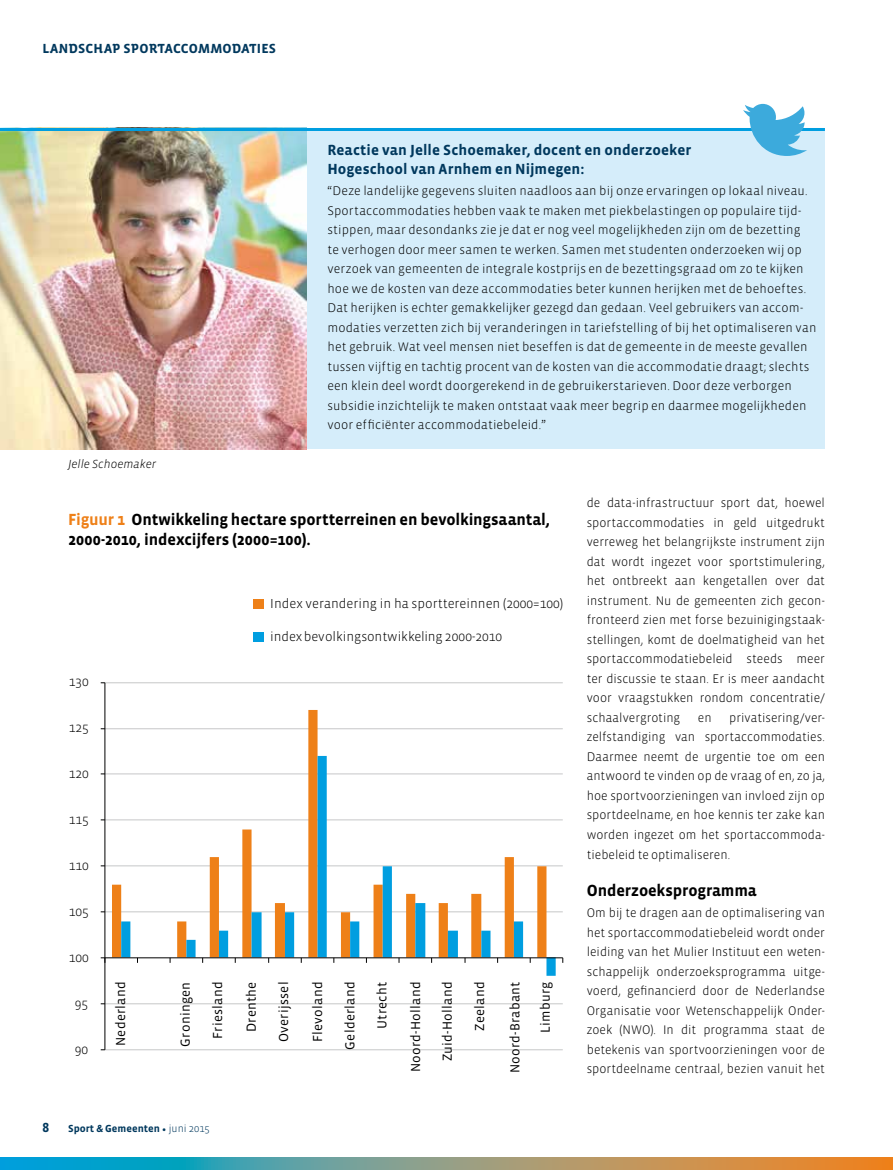
<style>
.page{position:relative;width:893px;height:1170px;background:#fff}
.page>*{position:absolute;margin:0;border:0;box-sizing:border-box;transform-origin:0 0}
.t1{font:700 16.5px/19.5px "Vista Sans";letter-spacing:-.01em;color:#000}
.t2{font:700 15px/19.5px "Vista Sans";letter-spacing:.005em;color:#00385d}
.t3{font:700 13.5px "Vista Sans Alt";letter-spacing:.005em;color:#00385d}
.t4{font:700 13.5px "Vista Sans";color:#00385d}
.t5{font:13.35px "Vista Sans";letter-spacing:.02em;color:#000}
.t6{font:300 13.35px "Vista Sans";color:#000}
.t7{font:300 12.75px/19.5px "Vista Sans";letter-spacing:.01em;color:#000;text-align:justify}
.t8{font:italic 300 12px "Vista Sans";color:#000}
.t9{font:700 10.5px "Vista Sans";color:#00385d}
.s1{color:#ee8018}
.s2{font-family:"Minion Pro";font-weight:400}
.s3{font-weight:300}
</style>
<div class="page">
<svg style="left:0;top:1157px;width:893px;height:12px;background:#809983"></svg>
<div style="left:306px;top:130px;width:519px;height:318px;background:#d5edfa"></div>
<img style="left:0;top:131px;width:306px;height:318px">
<hr style="left:105px;top:1049px;width:458px;height:1px;background:#c6c7c8">
<hr style="left:105px;top:1003px;width:458px;height:1px;background:#c6c7c8">
<hr style="left:105px;top:911px;width:458px;height:1px;background:#c6c7c8">
<hr style="left:105px;top:865px;width:458px;height:1px;background:#c6c7c8">
<hr style="left:105px;top:819px;width:458px;height:1px;background:#c6c7c8">
<hr style="left:105px;top:773px;width:458px;height:1px;background:#c6c7c8">
<hr style="left:105px;top:728px;width:458px;height:1px;background:#c6c7c8">
<hr style="left:105px;top:682px;width:458px;height:1px;background:#c6c7c8">
<svg style="left:112px;top:710px;width:434px;height:247px"></svg>
<svg style="left:121px;top:755px;width:435px;height:220px"></svg>
<hr style="left:104px;top:682px;width:1px;height:367px;background:#000">
<hr style="left:105px;top:957px;width:458px;height:1px;background:#000">
<div style="left:254px;top:599px;width:10px;height:9px;background:#ee8018"></div>
<div style="left:254px;top:632px;width:10px;height:9px;background:#009ee0"></div>
<hr style="left:0;top:128px;width:825px;height:3px;background:#009ee0">
<svg style="left:743px;top:104px;width:64px;height:52px"></svg>
<p class="t3" style="left:43px;top:41px;width:235px">LANDSCHAP SPORTACCOMMODATIES</p>
<p class="t8" style="left:68px;top:458px;width:90px">Jelle Schoemaker</p>
<p class="t2" style="left:327px;top:140px;width:365px">Reactie van Jelle Schoemaker, docent en onderzoeker<br>Hogeschool van Arnhem en Nijmegen:</p>
<p class="t7" style="left:327px;top:181px;width:490px;text-align:left">“Deze landelijke gegevens sluiten naadloos aan bij onze ervaringen op lokaal niveau.<br>Sportaccommodaties hebben vaak te maken met piekbelastingen op populaire tijd&shy;stippen, maar desondanks zie je dat er nog veel mogelijkheden zijn om de bezetting<br>te verhogen door meer samen te werken. Samen met studenten onderzoeken wij op verzoek van gemeenten de integrale kostprijs en de bezettingsgraad om zo te kijken hoe we de kosten van deze accommodaties beter kunnen herijken met de behoeftes.<br>Dat herijken is echter gemakkelijker gezegd dan gedaan. Veel gebruikers van accom&shy;modaties verzetten zich bij veranderingen in tariefstelling of bij het optimaliseren van het gebruik. Wat veel mensen niet beseffen is dat de gemeente in de meeste gevallen tussen vijftig en tachtig procent van de kosten van die accommodatie draagt; slechts een klein deel wordt doorgerekend in de gebruikerstarieven. Door deze verborgen subsidie inzichtelijk te maken ontstaat vaak meer begrip en daarmee mogelijkheden voor efficiënter accommodatiebeleid.”</p>
<p class="t1" style="left:68px;top:510px;width:484px"><span class="s1">Figuur 1</span> Ontwikkeling hectare sportterreinen en bevolkingsaantal,<br>2000-2010, indexcijfers (2000=100).</p>
<p class="t6" style="left:69px;top:674px;width:22px">130</p>
<p class="t6" style="left:69px;top:720px;width:22px">125</p>
<p class="t6" style="left:69px;top:766px;width:22px">120</p>
<p class="t6" style="left:69px;top:812px;width:22px">115</p>
<p class="t6" style="left:69px;top:858px;width:22px">110</p>
<p class="t6" style="left:69px;top:904px;width:22px">105</p>
<p class="t6" style="left:69px;top:950px;width:22px">100</p>
<p class="t6" style="left:75px;top:996px;width:15px">95</p>
<p class="t6" style="left:75px;top:1042px;width:15px">90</p>
<p class="t6" style="left:270px;top:596px;width:294px">Index verandering in ha sporttereinnen (2000=100)</p>
<p class="t6" style="left:270px;top:629px;width:233px">indexbevolkingsontwikkeling 2000-2010</p>
<p class="t5" style="left:114px;top:1045px;width:66px;rotate:-90deg">Nederland</p>
<p class="t5" style="left:179px;top:1046px;width:66px;rotate:-90deg">Groningen</p>
<p class="t5" style="left:211px;top:1038px;width:59px;rotate:-90deg">Friesland</p>
<p class="t5" style="left:245px;top:1032px;width:52px;rotate:-90deg">Drenthe</p>
<p class="t5" style="left:277px;top:1041px;width:62px;rotate:-90deg">Overijssel</p>
<p class="t5" style="left:311px;top:1042px;width:62px;rotate:-90deg">Flevoland</p>
<p class="t5" style="left:343px;top:1049px;width:69px;rotate:-90deg">Gelderland</p>
<p class="t5" style="left:375px;top:1028px;width:49px;rotate:-90deg">Utrecht</p>
<p class="t5" style="left:409px;top:1072px;width:92px;rotate:-90deg">Noord-Holland</p>
<p class="t5" style="left:441px;top:1061px;width:81px;rotate:-90deg">Zuid-Holland</p>
<p class="t5" style="left:473px;top:1030px;width:51px;rotate:-90deg">Zeeland</p>
<p class="t5" style="left:508px;top:1073px;width:93px;rotate:-90deg">Noord-Brabant</p>
<p class="t5" style="left:539px;top:1032px;width:53px;rotate:-90deg">Limburg</p>
<p class="t4" style="left:43px;top:1120px;width:8px">8</p>
<p class="t9" style="left:68px;top:1122px;width:143px">Sport &amp; Gemeenten <span class="s2">•</span> <span class="s3">juni 2015</span></p>
<p class="t7" style="left:587px;top:493px;width:240px">de data-infrastructuur sport dat, hoewel sportaccommodaties in geld uitgedrukt verreweg het belangrijkste instrument zijn dat wordt ingezet voor sportstimulering, het ontbreekt aan kengetallen over dat instrument. Nu de gemeenten zich gecon&shy;fronteerd zien met forse bezuinigingstaak&shy;stellingen, komt de doelmatigheid van het sportaccommodatiebeleid steeds meer ter discussie te staan. Er is meer aandacht voor vraagstukken rondom concentratie/ schaalvergroting</p>
<p class="t7" style="left:587px;top:708px;width:240px;text-indent:142px">privatisering/ver&shy;zelfstandiging van sportaccommodaties.<br>Daarmee neemt de urgentie toe om een antwoord te vinden op de vraag of en, zo ja, hoe sportvoorzieningen van invloed zijn op sportdeelname, en hoe kennis ter zake kan worden ingezet om het sportaccommoda&shy;tiebeleid te optimaliseren.</p>
<p class="t1" style="left:587px;top:881px;width:171px">Onderzoeksprogramma</p>
<p class="t7" style="left:587px;top:903px;width:240px">Om bij te dragen aan de optimalisering van het sportaccommodatiebeleid wordt onder leiding van het Mulier Instituut een weten&shy;schappelijk onderzoeksprogramma uitge&shy;voerd, gefinancierd door de Nederlandse Organisatie voor Wetenschappelijk Onder&shy;zoek (NWO). In dit programma staat de betekenis van sportvoorzieningen voor de sportdeelname centraal, bezien vanuit het</p>
<p class="t7" style="left:698px;top:708px;width:15px">en</p>
</div>
